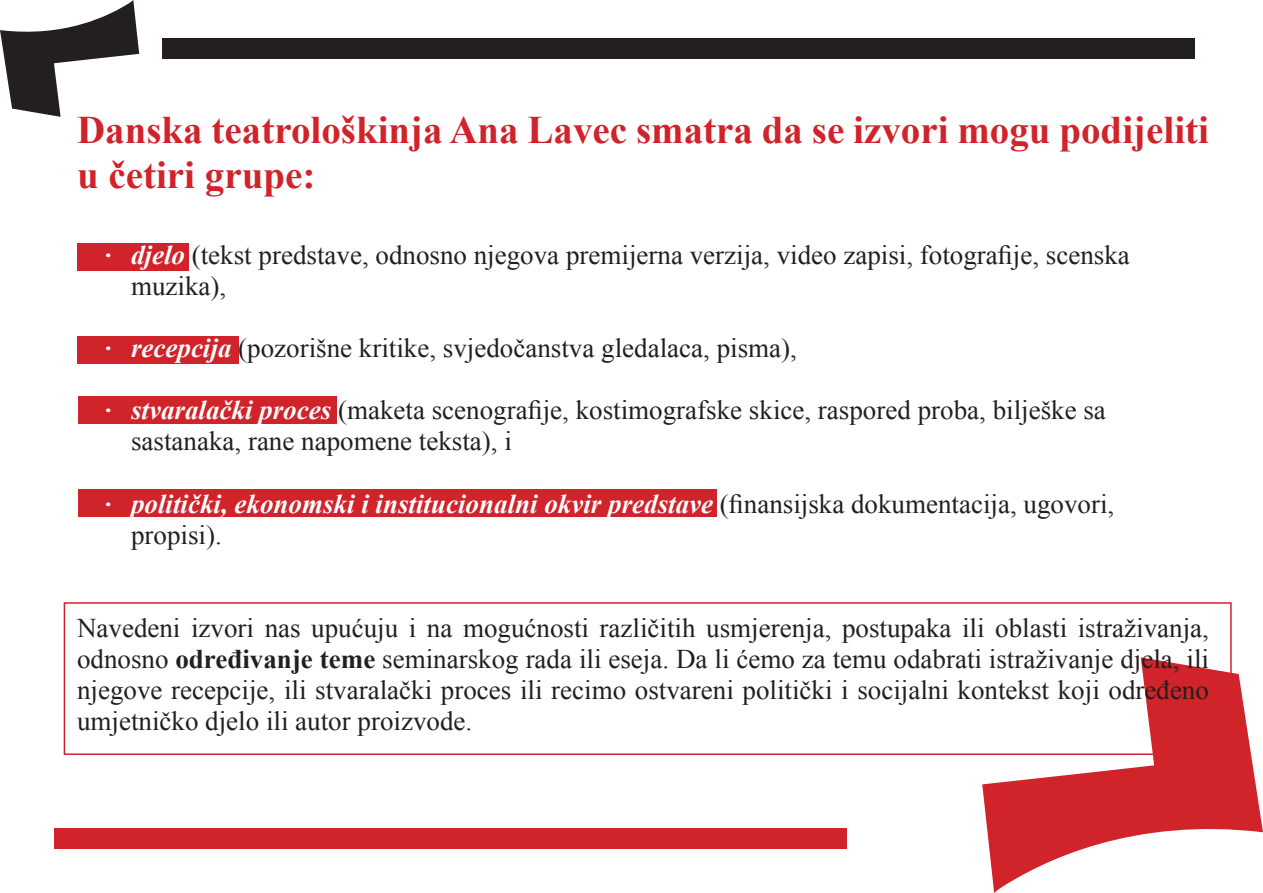
<style>
.page{position:relative;width:1263px;height:893px;background:#fff}
.page>*{position:absolute;margin:0;border:0;box-sizing:border-box;transform-origin:0 0}
.t1{font:700 39px/44.8px "Times New Roman";color:#d1232a}
.t2{font:27px/31px "Times New Roman";color:#231f20}
.t3{font:italic 700 27px/31px "Times New Roman";color:#fff}
.s1{font-weight:700;font-style:italic;color:#fff}
.s2{font-weight:400;font-style:normal;color:#231f20}
.s3{font-weight:700}
</style>
<div class="page">
<svg style="left:0;top:0;width:139px;height:117px"></svg>
<svg style="left:982px;top:657px;width:281px;height:236px"></svg>
<div style="left:162px;top:38px;width:1033px;height:20px;background:#231f20"></div>
<div style="left:54px;top:829px;width:792px;height:20px;background:#d1232a"></div>
<div style="left:78px;top:243px;width:111px;height:27px;background:#d1232a"></div>
<div style="left:78px;top:337px;width:161px;height:27px;background:#d1232a"></div>
<div style="left:78px;top:396px;width:258px;height:27px;background:#d1232a"></div>
<div style="left:78px;top:490px;width:638px;height:27px;background:#d1232a"></div>
<div style="left:64px;top:602px;width:1168px;height:153px;border:2px solid #d1232a"></div>
<p class="t1" style="left:77px;top:107px;width:1133px">Danska teatrološkinja Ana Lavec smatra da se izvori mogu podijeliti u četiri grupe:</p>
<p class="t2" style="left:131px;top:239px;width:1000px;text-indent:-27px"><span class="s1">· djelo</span> (tekst predstave, odnosno njegova premijerna verzija, video zapisi, fotografije, scenska muzika),</p>
<p class="t2" style="left:104px;top:332px;width:694px"><span class="s1">· recepcija</span> (pozorišne kritike, svjedočanstva gledalaca, pisma),</p>
<p class="t2" style="left:131px;top:394px;width:976px;text-indent:-27px"><span class="s1">· stvaralački proces</span> (maketa scenografije, kostimografske skice, raspored proba, bilješke sa sastanaka, rane napomene teksta), i</p>
<p class="t3" style="left:131px;top:487px;width:985px;text-indent:-27px">· politički, ekonomski i institucionalni okvir predstave <span class="s2">(finansijska dokumentacija, ugovori, propisi).</span></p>
<p class="t2" style="left:77px;top:612px;width:1133px;text-align:justify">Navedeni izvori nas upućuju i na mogućnosti različitih usmjerenja, postupaka ili oblasti istraživanja, odnosno <span class="s3">određivanje teme</span> seminarskog rada ili eseja. Da li ćemo za temu odabrati istraživanje djela, ili njegove recepcije, ili stvaralački proces ili recimo ostvareni politički i socijalni kontekst koji određeno umjetničko djelo ili autor proizvode.</p>
</div>
